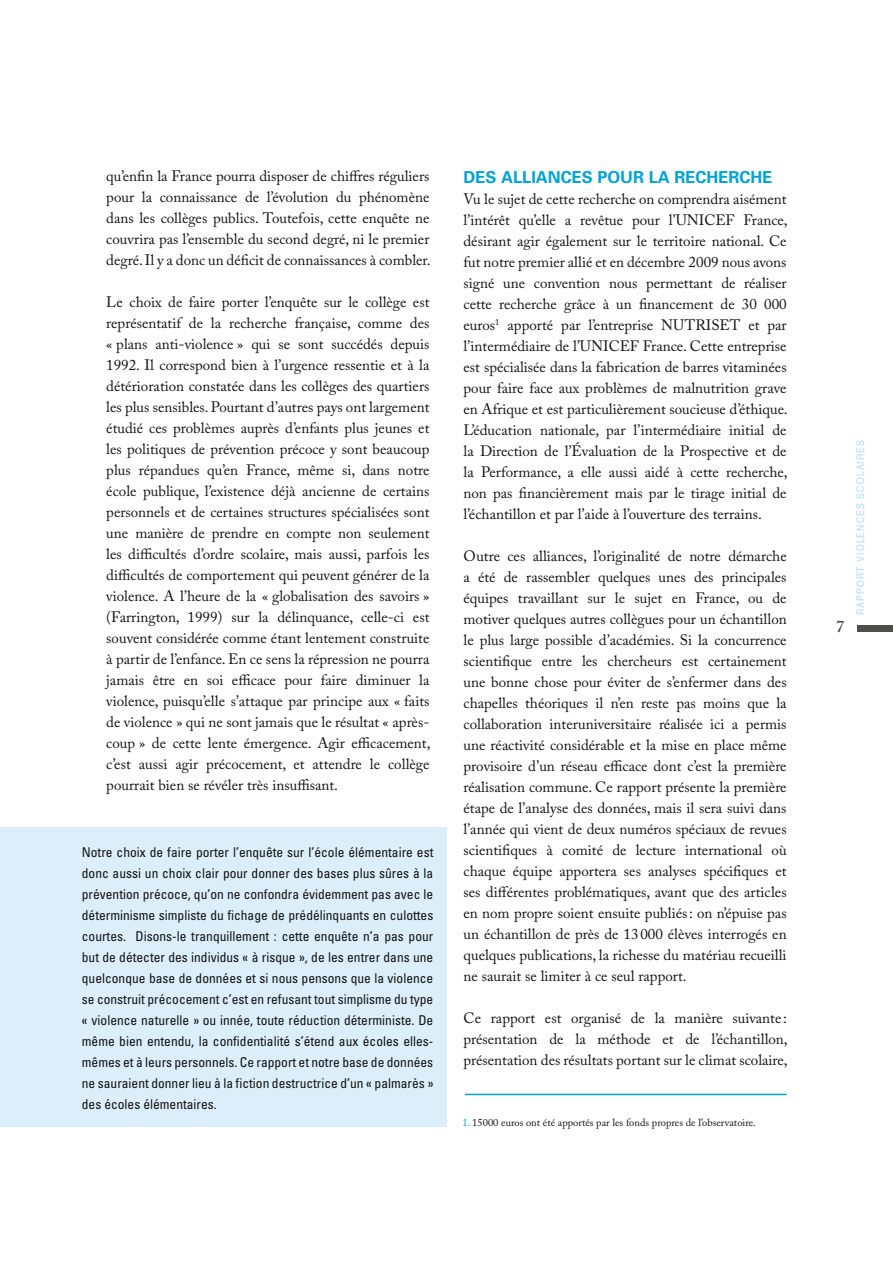
<style>
.page{position:relative;width:893px;height:1263px;background:#fff}
.page>*{position:absolute;margin:0;border:0;box-sizing:border-box;transform-origin:0 0}
.t1{font:700 16.5px "Univers";color:#00a3d3}
.t2{font:600 16.5px "Adobe Caslon Pro";color:#4d4d4c}
.t3{font:15px/21px "Adobe Caslon Pro";color:#111212;text-align:justify}
.t4{font:condensed 13.5px/21px "Univers";color:#111212;text-align:justify}
.t5{font:10.5px "Adobe Caslon Pro";color:#111212}
.t6{font:condensed 10.5px "Helvetica";letter-spacing:.11em;color:#afdcf1}
.s1{color:#00a3d3}
</style>
<div class="page">
<div style="left:857px;top:625px;width:36px;height:6px;background:#4d4d4c"></div>
<div style="left:0;top:827px;width:446px;height:300px;background:#dbeefa"></div>
<hr style="left:465px;top:1094px;width:322px;height:1px;background:#00a3d3">
<p class="t3" style="left:106px;top:165px;width:326px">qu’enfin la France pourra disposer de chiffres réguliers pour la connaissance de l’évolution du phénomène dans les collèges publics. Toutefois, cette enquête ne couvrira pas l’ensemble du second degré, ni le premier degré. Il y a donc un déficit de connaissances à combler.</p>
<p class="t3" style="left:106px;top:291px;width:326px">Le choix de faire porter l’enquête sur le collège est représentatif de la recherche française, comme des « plans anti-violence » qui se sont succédés depuis 1992. Il correspond bien à l’urgence ressentie et à la détérioration constatée dans les collèges des quartiers les plus sensibles. Pourtant d’autres pays ont largement étudié ces problèmes auprès d’enfants plus jeunes et les politiques de prévention précoce y sont beaucoup plus répandues qu’en France, même si, dans notre école publique, l’existence déjà ancienne de certains personnels et de certaines structures spécialisées sont une manière de prendre en compte non seulement les difficultés d’ordre scolaire, mais aussi, parfois les difficultés de comportement qui peuvent générer de la violence. A l’heure de la « globalisation des savoirs » (Farrington, 1999) sur la délinquance, celle-ci est souvent considérée comme étant lentement construite à partir de l’enfance. En ce sens la répression ne pourra jamais être en soi efficace pour faire diminuer la violence, puisqu’elle s’attaque par principe aux « faits de violence » qui ne sont jamais que le résultat « après&shy;coup » de cette lente émergence. Agir efficacement, c’est aussi agir précocement, et attendre le collège pourrait bien se révéler très insuffisant.</p>
<p class="t4" style="left:82px;top:842px;width:353px">Notre choix de faire porter l’enquête sur l’école élémentaire est donc aussi un choix clair pour donner des bases plus sûres à la prévention précoce, qu’on ne confondra évidemment pas avec le déterminisme simpliste du fichage de prédélinquants en culottes courtes. Disons-le tranquillement : cette enquête n’a pas pour but de détecter des individus « à risque », de les entrer dans une quelconque base de données et si nous pensons que la violence se construit précocement c’est en refusant tout simplisme du type « violence naturelle » ou innée, toute réduction déterministe. De même bien entendu, la confidentialité s’étend aux écoles elles&shy;mêmes et à leurs personnels. Ce rapport et notre base de données ne sauraient donner lieu à la fiction destructrice d’un « palmarès » des écoles élémentaires.</p>
<p class="t1" style="left:463px;top:167px;width:310px">DES ALLIANCES PO UR LA RECHERCHE</p>
<p class="t3" style="left:463px;top:188px;width:326px">Vu le sujet de cette recherche on comprendra aisément l’intérêt qu’elle a revêtue pour l’UNICEF France, désirant agir également sur le territoire national. Ce fut notre premier allié et en décembre 2009 nous avons signé une convention nous permettant de réaliser cette recherche grâce à un financement de 30 000 euros<sup>1</sup> apporté par l’entreprise NUTRISET et par l’intermédiaire de l’UNICEF France. Cette entreprise est spécialisée dans la fabrication de barres vitaminées pour faire face aux problèmes de malnutrition grave en Afrique et est particulièrement soucieuse d’éthique.<br>L’éducation nationale, par l’intermédiaire initial de la Direction de l’Évaluation de la Prospective et de la Performance, a elle aussi aidé à cette recherche, non pas financièrement mais par le tirage initial de l’échantillon et par l’aide à l’ouverture des terrains.</p>
<p class="t3" style="left:463px;top:545px;width:325px">Outre ces alliances, l’originalité de notre démarche a été de rassembler quelques unes des principales équipes travaillant sur le sujet en France, ou de motiver quelques autres collègues pour un échantillon le plus large possible d’académies. Si la concurrence scientifique entre les chercheurs est certainement une bonne chose pour éviter de s’enfermer dans des chapelles théoriques il n’en reste pas moins que la collaboration interuniversitaire réalisée ici a permis une réactivité considérable et la mise en place même provisoire d’un réseau efficace dont c’est la première réalisation commune. Ce rapport présente la première étape de l’analyse des données, mais il sera suivi dans l’année qui vient de deux numéros spéciaux de revues scientifiques à comité de lecture international où chaque équipe apportera ses analyses spécifiques et ses différentes problématiques, avant que des articles en nom propre soient ensuite publiés: on n’épuise pas un échantillon de près de 13000 élèves interrogés en quelques publications, la richesse du matériau recueilli ne saurait se limiter à ce seul rapport.</p>
<p class="t3" style="left:463px;top:1007px;width:326px">Ce rapport est organisé de la manière suivante : présentation de la méthode et de l’échantillon, présentation des résultats portant sur le climat scolaire,</p>
<p class="t5" style="left:462px;top:1116px;width:295px"><span class="s1">1.</span> 15000 euros ont été apportés par les fonds propres de l’observatoire.</p>
<p class="t2" style="left:836px;top:616px;width:10px">7</p>
<p class="t6" style="left:854px;top:615px;width:177px;rotate:-90deg">RAPPORT VIOLENCES SCOLAIRES</p>
</div>
